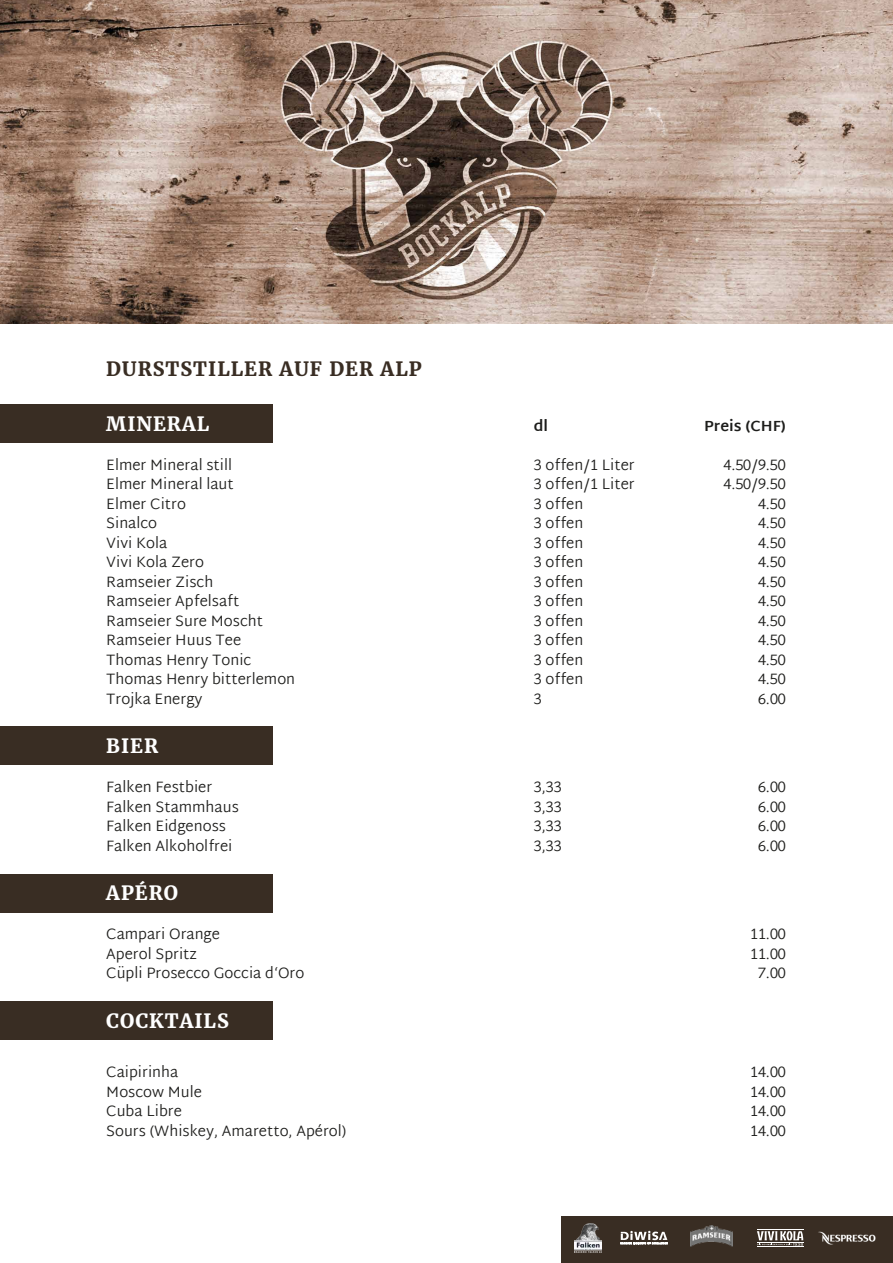
<style>
.page{position:relative;width:893px;height:1263px;background:#fff}
.page>*{position:absolute;margin:0;border:0;box-sizing:border-box;transform-origin:0 0}
.t1{font:700 19.5px "Merriweather";letter-spacing:.05em;color:#fff}
.t2{font:700 19.5px "Merriweather";letter-spacing:.05em;color:#392d23}
.t3{font:300 15px "Martel Sans";color:#1d1d1b}
.t4{font:700 15px "Martel Sans";color:#1d1d1b}
</style>
<div class="page">
<div style="left:0;top:404px;width:272px;height:38px;background:#392d23"></div>
<div style="left:0;top:726px;width:272px;height:38px;background:#392d23"></div>
<div style="left:0;top:874px;width:272px;height:38px;background:#392d23"></div>
<div style="left:0;top:1001px;width:272px;height:38px;background:#392d23"></div>
<div style="left:562px;top:1217px;width:331px;height:46px;background:#392d23"></div>
<img style="left:574px;top:1224px;width:27px;height:28px">
<img style="left:690px;top:1225px;width:43px;height:21px">
<svg style="left:621px;top:1231px;width:47px;height:13px"></svg>
<hr style="left:757px;top:1229px;width:46px;height:1px;background:#fff">
<hr style="left:757px;top:1246px;width:46px;height:1px;background:#fff">
<svg style="left:757px;top:1231px;width:46px;height:15px"></svg>
<img style="left:818px;top:1231px;width:58px;height:14px">
<img style="left:0;top:0;width:893px;height:324px">
<h1 class="t2" style="left:106px;top:356px;width:317px">DURSTSTILLER AUF DER ALP</h1>
<h1 class="t1" style="left:106px;top:410px;width:104px">MINERAL</h1>
<p class="t4" style="left:534px;top:417px;width:16px">dl</p>
<p class="t4" style="left:704px;top:417px;width:83px">Preis (CHF)</p>
<p class="t3" style="left:106px;top:454px;width:127px">Elmer Mineral still</p>
<p class="t3" style="left:534px;top:454px;width:102px">3 offen/1 Liter</p>
<p class="t3" style="left:723px;top:454px;width:64px">4.50/9.50</p>
<p class="t3" style="left:106px;top:473px;width:129px">Elmer Mineral laut</p>
<p class="t3" style="left:534px;top:473px;width:102px">3 offen/1 Liter</p>
<p class="t3" style="left:723px;top:473px;width:64px">4.50/9.50</p>
<p class="t3" style="left:106px;top:493px;width:81px">Elmer Citro</p>
<p class="t3" style="left:534px;top:493px;width:51px">3 offen</p>
<p class="t3" style="left:758px;top:493px;width:29px">4.50</p>
<p class="t3" style="left:106px;top:512px;width:52px">Sinalco</p>
<p class="t3" style="left:534px;top:512px;width:51px">3 offen</p>
<p class="t3" style="left:758px;top:512px;width:29px">4.50</p>
<p class="t3" style="left:106px;top:532px;width:63px">Vivi Kola</p>
<p class="t3" style="left:534px;top:532px;width:51px">3 offen</p>
<p class="t3" style="left:758px;top:532px;width:29px">4.50</p>
<p class="t3" style="left:106px;top:551px;width:99px">Vivi Kola Zero</p>
<p class="t3" style="left:534px;top:551px;width:51px">3 offen</p>
<p class="t3" style="left:758px;top:551px;width:29px">4.50</p>
<p class="t3" style="left:106px;top:571px;width:108px">Ramseier Zisch</p>
<p class="t3" style="left:534px;top:571px;width:51px">3 offen</p>
<p class="t3" style="left:758px;top:571px;width:29px">4.50</p>
<p class="t3" style="left:106px;top:590px;width:135px">Ramseier Apfelsaft</p>
<p class="t3" style="left:534px;top:590px;width:51px">3 offen</p>
<p class="t3" style="left:758px;top:590px;width:29px">4.50</p>
<p class="t3" style="left:106px;top:610px;width:158px">Ramseier Sure Moscht</p>
<p class="t3" style="left:534px;top:610px;width:51px">3 offen</p>
<p class="t3" style="left:758px;top:610px;width:29px">4.50</p>
<p class="t3" style="left:106px;top:629px;width:137px">Ramseier Huus Tee</p>
<p class="t3" style="left:534px;top:629px;width:51px">3 offen</p>
<p class="t3" style="left:758px;top:629px;width:29px">4.50</p>
<p class="t3" style="left:106px;top:649px;width:147px">Thomas Henry Tonic</p>
<p class="t3" style="left:534px;top:649px;width:51px">3 offen</p>
<p class="t3" style="left:758px;top:649px;width:29px">4.50</p>
<p class="t3" style="left:106px;top:668px;width:190px">Thomas Henry bitterlemon</p>
<p class="t3" style="left:534px;top:668px;width:51px">3 offen</p>
<p class="t3" style="left:758px;top:668px;width:29px">4.50</p>
<p class="t3" style="left:106px;top:688px;width:98px">Trojka Energy</p>
<p class="t3" style="left:534px;top:688px;width:9px">3</p>
<p class="t3" style="left:758px;top:688px;width:29px">6.00</p>
<h1 class="t1" style="left:106px;top:733px;width:53px">BIER</h1>
<p class="t3" style="left:106px;top:776px;width:108px">Falken Festbier</p>
<p class="t3" style="left:534px;top:776px;width:29px">3,33</p>
<p class="t3" style="left:758px;top:776px;width:29px">6.00</p>
<p class="t3" style="left:106px;top:796px;width:134px">Falken Stammhaus</p>
<p class="t3" style="left:534px;top:796px;width:29px">3,33</p>
<p class="t3" style="left:758px;top:796px;width:29px">6.00</p>
<p class="t3" style="left:106px;top:815px;width:121px">Falken Eidgenoss</p>
<p class="t3" style="left:534px;top:815px;width:29px">3,33</p>
<p class="t3" style="left:758px;top:815px;width:29px">6.00</p>
<p class="t3" style="left:106px;top:835px;width:128px">Falken Alkoholfrei</p>
<p class="t3" style="left:534px;top:835px;width:29px">3,33</p>
<p class="t3" style="left:758px;top:835px;width:29px">6.00</p>
<h1 class="t1" style="left:106px;top:880px;width:73px">APÉRO</h1>
<p class="t3" style="left:106px;top:923px;width:115px">Campari Orange</p>
<p class="t3" style="left:750px;top:923px;width:37px">11.00</p>
<p class="t3" style="left:106px;top:943px;width:92px">Aperol Spritz</p>
<p class="t3" style="left:750px;top:943px;width:37px">11.00</p>
<p class="t3" style="left:106px;top:962px;width:200px">Cüpli Prosecco Goccia d‘Oro</p>
<p class="t3" style="left:758px;top:962px;width:29px">7.00</p>
<h1 class="t1" style="left:106px;top:1007px;width:124px">COCKTAILS</h1>
<p class="t3" style="left:106px;top:1061px;width:73px">Caipirinha</p>
<p class="t3" style="left:750px;top:1061px;width:37px">14.00</p>
<p class="t3" style="left:106px;top:1081px;width:97px">Moscow Mule</p>
<p class="t3" style="left:750px;top:1081px;width:37px">14.00</p>
<p class="t3" style="left:106px;top:1100px;width:77px">Cuba Libre</p>
<p class="t3" style="left:750px;top:1100px;width:37px">14.00</p>
<p class="t3" style="left:106px;top:1120px;width:242px">Sours (Whiskey, Amaretto, Apérol)</p>
<p class="t3" style="left:750px;top:1120px;width:37px">14.00</p>
</div>
